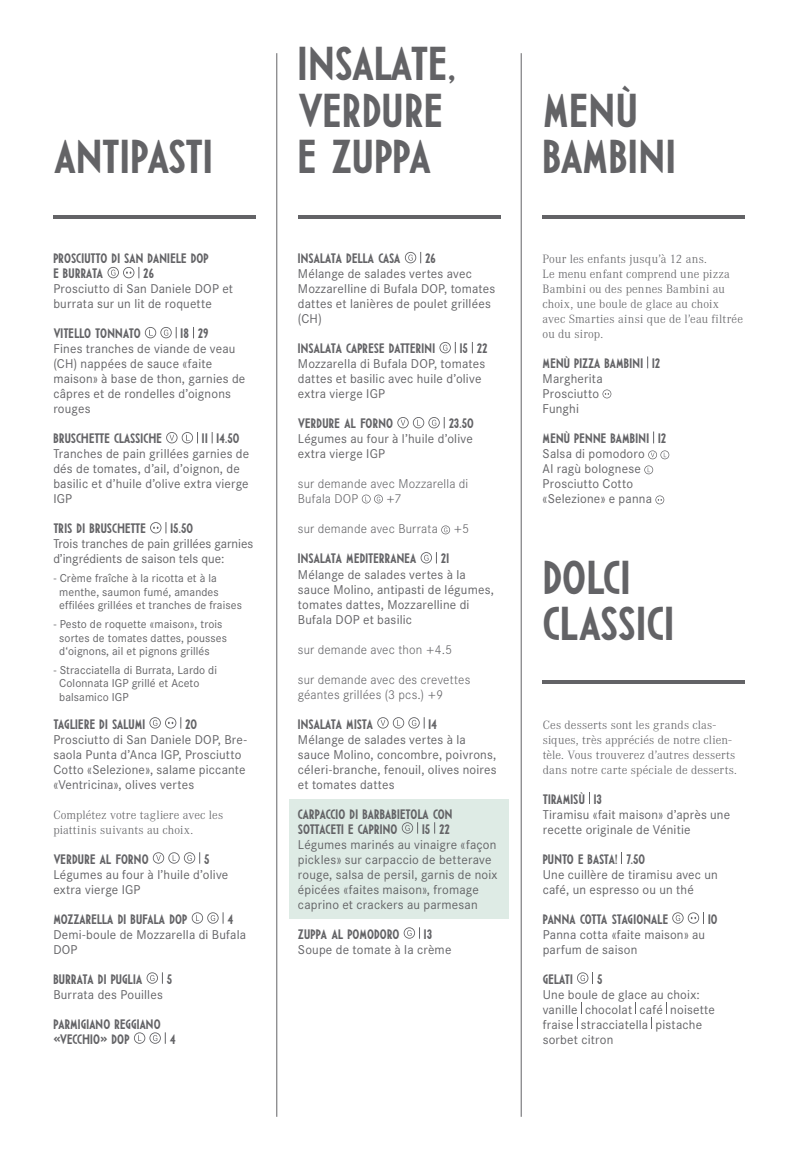
<style>
.page{position:relative;width:798px;height:1170px;background:#fff}
.page>*{position:absolute;margin:0;border:0;box-sizing:border-box;transform-origin:0 0}
.t1{font:47.5px/46.2px "MPI Deco";letter-spacing:-.005em;color:#636366}
.t2{font:13.75px/15px "MPI Deco";letter-spacing:-.005em;color:#636366}
.t3{font:13.75px "MPI Deco";letter-spacing:-.03em;color:#636366}
.t4{font:13.75px "MPI Deco";letter-spacing:.015em;color:#636366}
.t5{font:13.75px "MPI Deco";letter-spacing:-.025em;color:#636366}
.t6{font:12.5px/15px "Corporate S";letter-spacing:.015em;color:#636366}
.t7{font:300 12.5px/15px "Corporate A";letter-spacing:.01em;color:#636366}
.t8{font:300 12.5px/15px "Corporate S";letter-spacing:.015em;color:#636366}
.t9{font:11.25px/13.5px "Corporate S";letter-spacing:.01em;color:#636366}
</style>
<div class="page">
<hr style="left:276px;top:53px;width:1px;height:1063px;background:#636366">
<hr style="left:520px;top:53px;width:1px;height:1063px;background:#636366">
<div style="left:289px;top:799px;width:219px;height:119px;background:#deebe5"></div>
<svg style="left:107px;top:267px;width:32px;height:11px"></svg>
<svg style="left:145px;top:327px;width:32px;height:11px"></svg>
<svg style="left:166px;top:432px;width:32px;height:11px"></svg>
<svg style="left:150px;top:522px;width:16px;height:11px"></svg>
<svg style="left:149px;top:717px;width:32px;height:11px"></svg>
<svg style="left:153px;top:852px;width:47px;height:11px"></svg>
<svg style="left:192px;top:912px;width:32px;height:11px"></svg>
<svg style="left:146px;top:972px;width:17px;height:11px"></svg>
<svg style="left:134px;top:1032px;width:32px;height:11px"></svg>
<svg style="left:404px;top:252px;width:17px;height:11px"></svg>
<svg style="left:439px;top:342px;width:17px;height:11px"></svg>
<svg style="left:397px;top:417px;width:48px;height:11px"></svg>
<svg style="left:361px;top:494px;width:22px;height:9px"></svg>
<svg style="left:441px;top:525px;width:9px;height:9px"></svg>
<svg style="left:420px;top:552px;width:17px;height:11px"></svg>
<svg style="left:377px;top:717px;width:47px;height:11px"></svg>
<svg style="left:401px;top:822px;width:17px;height:11px"></svg>
<svg style="left:403px;top:927px;width:17px;height:11px"></svg>
<svg style="left:647px;top:356px;width:1px;height:12px"></svg>
<svg style="left:602px;top:389px;width:9px;height:9px"></svg>
<svg style="left:653px;top:431px;width:1px;height:12px"></svg>
<svg style="left:648px;top:450px;width:21px;height:9px"></svg>
<svg style="left:644px;top:465px;width:9px;height:9px"></svg>
<svg style="left:655px;top:495px;width:9px;height:9px"></svg>
<svg style="left:672px;top:912px;width:32px;height:11px"></svg>
<svg style="left:577px;top:972px;width:16px;height:11px"></svg>
<hr style="left:542px;top:680px;width:202px;height:3px;background:#636366">
<hr style="left:53px;top:215px;width:202px;height:3px;background:#636366">
<hr style="left:298px;top:215px;width:202px;height:3px;background:#636366">
<hr style="left:542px;top:215px;width:202px;height:3px;background:#636366">
<h1 class="t1" style="left:53px;top:134px;width:161px">ANTIPASTI</h1>
<p class="t2" style="left:53px;top:251px;width:157px">PROSCIUTTO DI SAN DANIELE DOP<br>E BURRATA</p>
<p class="t2" style="left:143px;top:266px;width:12px">26</p>
<p class="t6" style="left:53px;top:281px;width:181px">Prosciutto di San Daniele DOP et burrata sur un lit de roquette</p>
<p class="t2" style="left:53px;top:326px;width:89px">VITELLO TONNATO</p>
<p class="t2" style="left:180px;top:326px;width:29px">18 29</p>
<p class="t6" style="left:53px;top:341px;width:193px">Fines tranches de viande de veau (CH) nappées de sauce «faite maison» à base de thon, garnies de câpres et de rondelles d’oignons rouges</p>
<p class="t2" style="left:53px;top:431px;width:110px">BRUSCHETTE CLASSICHE</p>
<p class="t2" style="left:202px;top:431px;width:39px">11 14.50</p>
<p class="t6" style="left:53px;top:446px;width:197px">Tranches de pain grillées garnies de dés de tomates, d’ail, d’oignon, de basilic et d’huile d’olive extra vierge<br>IGP</p>
<p class="t2" style="left:53px;top:521px;width:94px">TRIS DI BRUSCHETTE</p>
<p class="t2" style="left:170px;top:521px;width:24px">15.50</p>
<p class="t6" style="left:53px;top:536px;width:201px">Trois tranches de pain grillées garnies d’ingrédients de saison tels que:</p>
<p class="t9" style="left:59px;top:571px;width:184px;text-indent:-6px">- Crème fraîche à la ricotta et à la menthe, saumon fumé, amandes effilées grillées et tranches de fraises</p>
<p class="t9" style="left:59px;top:617px;width:169px;text-indent:-6px">- Pesto de roquette «maison», trois sortes de tomates dattes, pousses d‘oignons, ail et pignons grillés</p>
<p class="t9" style="left:59px;top:663px;width:159px;text-indent:-6px">- Stracciatella di Burrata, Lardo di<br>Colonnata IGP grillé et Aceto balsamico IGP</p>
<p class="t2" style="left:53px;top:716px;width:93px">TAGLIERE DI SALUMI</p>
<p class="t2" style="left:185px;top:716px;width:14px">20</p>
<p class="t6" style="left:53px;top:731px;width:195px">Prosciutto di San Daniele DOP, Bre&shy;saola Punta d’Anca IGP, Prosciutto Cotto «Selezione», salame piccante «Ventricina», olives vertes</p>
<p class="t7" style="left:53px;top:806px;width:171px">Complétez votre tagliere avec les piattinis suivants au choix.</p>
<p class="t2" style="left:53px;top:851px;width:97px">VERDURE AL FORNO</p>
<p class="t2" style="left:204px;top:851px;width:7px">5</p>
<p class="t6" style="left:53px;top:866px;width:176px">Légumes au four à l’huile d’olive extra vierge IGP</p>
<p class="t2" style="left:53px;top:911px;width:136px">MOZZARELLA DI BUFALA DOP</p>
<p class="t2" style="left:227px;top:911px;width:7px">4</p>
<p class="t6" style="left:53px;top:926px;width:194px">Demi-boule de Mozzarella di Bufala<br>DOP</p>
<p class="t2" style="left:53px;top:971px;width:90px">BURRATA DI PUGLIA</p>
<p class="t2" style="left:167px;top:971px;width:7px">5</p>
<p class="t6" style="left:53px;top:986px;width:111px">Burrata des Pouilles</p>
<p class="t2" style="left:53px;top:1016px;width:109px">PARMIGIANO REGGIANO «VECCHIO» DOP</p>
<p class="t2" style="left:170px;top:1031px;width:7px">4</p>
<h1 class="t1" style="left:298px;top:41px;width:159px">INSALATE,<br>VERDURE<br>E ZUPPA</h1>
<p class="t3" style="left:298px;top:250px;width:104px">INSALATA DELLA CASA</p>
<p class="t2" style="left:425px;top:251px;width:12px">26</p>
<p class="t6" style="left:298px;top:266px;width:199px">Mélange de salades vertes avec<br>Mozzarelline di Bufala DOP, tomates dattes et lanières de poulet grillées (CH)</p>
<p class="t2" style="left:298px;top:341px;width:139px">INSALATA CAPRESE DATTERINI</p>
<p class="t2" style="left:459px;top:341px;width:29px">15 22</p>
<p class="t6" style="left:298px;top:356px;width:189px">Mozzarella di Bufala DOP, tomates dattes et basilic avec huile d’olive extra vierge IGP</p>
<p class="t2" style="left:298px;top:416px;width:97px">VERDURE AL FORNO</p>
<p class="t2" style="left:448px;top:416px;width:27px">23.50</p>
<p class="t6" style="left:298px;top:431px;width:176px">Légumes au four à l’huile d’olive extra vierge IGP</p>
<p class="t8" style="left:298px;top:476px;width:172px">sur demande avec Mozzarella di<br>Bufala DOP</p>
<p class="t8" style="left:386px;top:491px;width:16px">+7</p>
<p class="t8" style="left:298px;top:521px;width:173px">sur demande avec Burrata +5</p>
<p class="t2" style="left:298px;top:551px;width:120px">INSALATA MEDITERRANEA</p>
<p class="t2" style="left:440px;top:551px;width:10px">21</p>
<p class="t6" style="left:298px;top:566px;width:197px">Mélange de salades vertes à la sauce Molino, antipasti de légumes, tomates dattes, Mozzarelline di<br>Bufala DOP et basilic</p>
<p class="t8" style="left:298px;top:641px;width:156px">sur demande avec thon +4.5</p>
<p class="t8" style="left:298px;top:671px;width:174px">sur demande avec des crevettes géantes grillées (3 pcs.) +9</p>
<p class="t3" style="left:298px;top:715px;width:77px">INSALATA MISTA</p>
<p class="t2" style="left:428px;top:716px;width:10px">14</p>
<p class="t6" style="left:298px;top:731px;width:200px">Mélange de salades vertes à la sauce Molino, concombre, poivrons, céleri-branche, fenouil, olives noires et tomates dattes</p>
<p class="t2" style="left:298px;top:806px;width:156px">CARPACCIO DI BARBABIETOLA CON<br>SOTTACETI E CAPRINO</p>
<p class="t2" style="left:422px;top:821px;width:29px">15 22</p>
<p class="t6" style="left:298px;top:836px;width:201px">Légumes marinés au vinaigre «façon pickles» sur carpaccio de betterave rouge, salsa de persil, garnis de noix épicées «faites maison», fromage caprino et crackers au parmesan</p>
<p class="t2" style="left:298px;top:926px;width:103px">ZUPPA AL POMODORO</p>
<p class="t2" style="left:424px;top:926px;width:10px">13</p>
<p class="t6" style="left:298px;top:941px;width:155px">Soupe de tomate à la crème</p>
<h1 class="t1" style="left:542px;top:87px;width:134px">MENÙ<br>BAMBINI</h1>
<p class="t7" style="left:542px;top:251px;width:202px">Pour les enfants jusqu’à 12 ans.<br>Le menu enfant comprend une pizza<br>Bambini ou des pennes Bambini au choix, une boule de glace au choix avec Smarties ainsi que de l’eau filtrée ou du sirop.</p>
<p class="t2" style="left:542px;top:356px;width:119px">MENÙ PIZZA BAMBINI 12</p>
<p class="t6" style="left:542px;top:371px;width:62px">Margherita<br>Prosciutto<br>Funghi</p>
<p class="t4" style="left:542px;top:430px;width:125px">MENÙ PENNE BAMBINI 12</p>
<p class="t6" style="left:542px;top:446px;width:111px">Salsa di pomodoro<br>Al ragù bolognese<br>Prosciutto Cotto «Selezione» e panna</p>
<h1 class="t1" style="left:542px;top:554px;width:133px">DOLCI<br>CLASSICI</h1>
<p class="t7" style="left:542px;top:716px;width:195px">Ces desserts sont les grands clas&shy;siques, très appréciés de notre clien&shy;tèle. Vous trouverez d’autres desserts dans notre carte spéciale de desserts.</p>
<p class="t2" style="left:542px;top:791px;width:61px">TIRAMISÙ 13</p>
<p class="t6" style="left:542px;top:806px;width:189px">Tiramisu «fait maison» d’après une recette originale de Vénitie</p>
<p class="t5" style="left:542px;top:850px;width:104px">PUNTO E BASTA! 7.50</p>
<p class="t6" style="left:542px;top:866px;width:177px">Une cuillère de tiramisu avec un café, un espresso ou un thé</p>
<p class="t2" style="left:542px;top:911px;width:127px">PANNA COTTA STAGIONALE</p>
<p class="t2" style="left:707px;top:911px;width:11px">10</p>
<p class="t6" style="left:542px;top:926px;width:164px">Panna cotta «faite maison» au parfum de saison</p>
<p class="t2" style="left:542px;top:971px;width:32px">GELATI</p>
<p class="t2" style="left:597px;top:971px;width:7px">5</p>
<p class="t6" style="left:542px;top:986px;width:174px">Une boule de glace au choix: vanille chocolat café noisette fraise stracciatella pistache sorbet citron</p>
</div>
